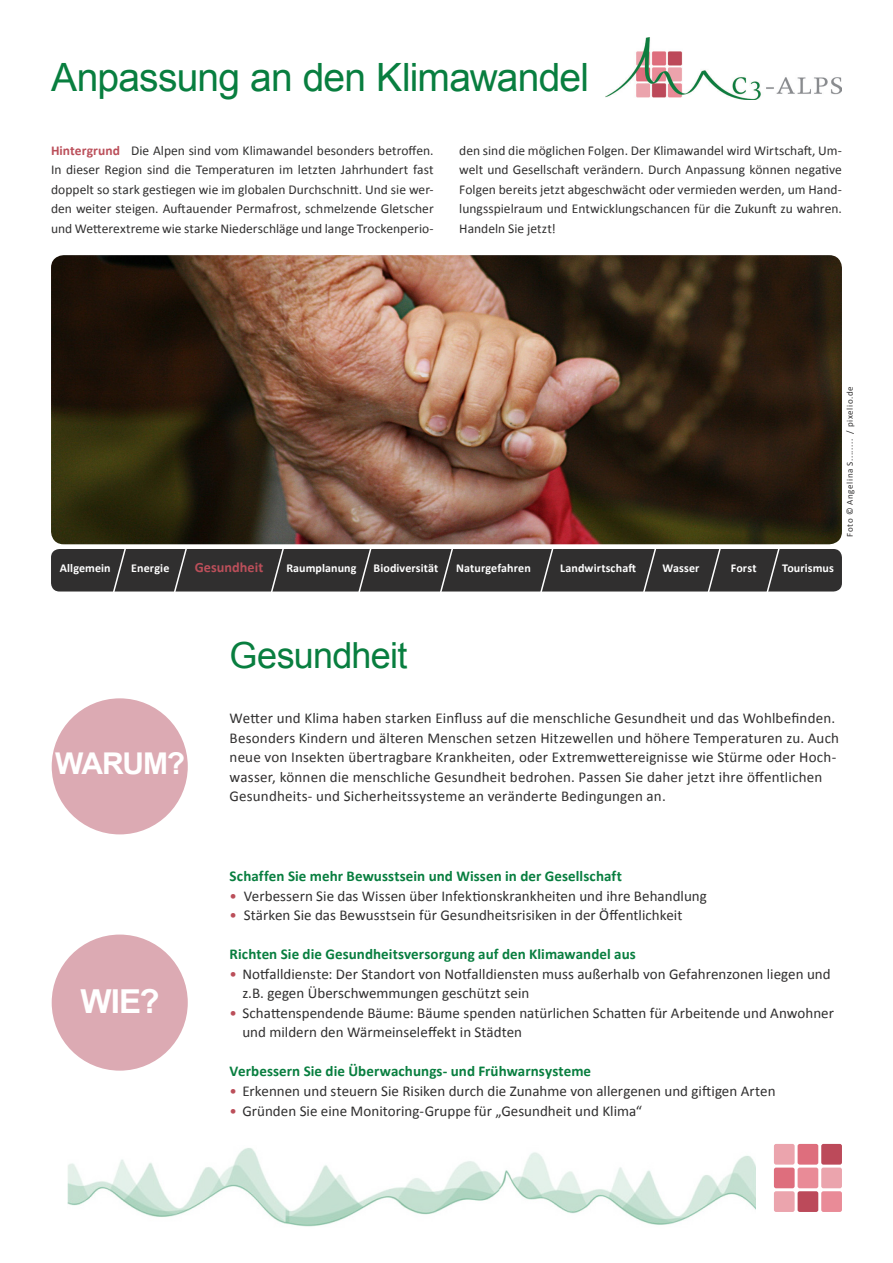
<style>
.page{position:relative;width:893px;height:1263px;background:#fff}
.page>*{position:absolute;margin:0;border:0;box-sizing:border-box;transform-origin:0 0}
.t1{font:39px "Arial";letter-spacing:-.02em;color:#087e3f}
.t2{font:36px "Arial";letter-spacing:-.02em;color:#087e3f}
.t3{font:700 33px "Arial";color:#fff}
.t4{font:700 30px "Arial";letter-spacing:-.04em;color:#fff}
.t5{font:15px/19.5px "Calibri";letter-spacing:.005em;color:#302f2f}
.t6{font:700 15px "Calibri";letter-spacing:.005em;color:#087e3f}
.t7{font:700 14.25px "Calibri";color:#bb4f5a}
.t8{font:13.5px/19.5px "Calibri";color:#302f2f;text-align:justify}
.t9{font:700 12px "Calibri";letter-spacing:.01em;color:#fff}
.t10{font:9px "Calibri";letter-spacing:.07em;color:#302f2f}
.s1{font-weight:700;color:#bb4f5a}
.s2{color:#bb4f5a}
</style>
<div class="page">
<div style="left:52px;top:698px;width:136px;height:136px;background:#dcaab3;border-radius:50%"></div>
<div style="left:52px;top:934px;width:136px;height:137px;background:#dcaab3;border-radius:50%"></div>
<img style="left:51px;top:255px;width:791px;height:289px">
<img style="left:605px;top:37px;width:237px;height:63px">
<img style="left:67px;top:1148px;width:688px;height:79px">
<div style="left:774px;top:1144px;width:21px;height:20px;background:#eba4ad;border-radius:2px"></div>
<div style="left:821px;top:1144px;width:21px;height:20px;background:#bc4a5a;border-radius:2px"></div>
<div style="left:798px;top:1144px;width:20px;height:20px;background:#de6e7d;border-radius:2px"></div>
<div style="left:774px;top:1191px;width:21px;height:21px;background:#eba4ad;border-radius:2px"></div>
<div style="left:774px;top:1167px;width:21px;height:21px;background:#de6e7d;border-radius:2px"></div>
<div style="left:798px;top:1167px;width:20px;height:21px;background:#e98b97;border-radius:2px"></div>
<div style="left:821px;top:1167px;width:21px;height:21px;background:#eba4ad;border-radius:2px"></div>
<div style="left:821px;top:1191px;width:21px;height:21px;background:#e98b97;border-radius:2px"></div>
<div style="left:798px;top:1191px;width:20px;height:21px;background:#bc4a5a;border-radius:2px"></div>
<div style="left:51px;top:549px;width:791px;height:42px;background:#302f2f;border-radius:9px"></div>
<svg style="left:108px;top:549px;width:20px;height:43px"></svg>
<svg style="left:169px;top:549px;width:20px;height:43px"></svg>
<svg style="left:266px;top:549px;width:20px;height:43px"></svg>
<svg style="left:353px;top:549px;width:20px;height:43px"></svg>
<svg style="left:435px;top:549px;width:20px;height:43px"></svg>
<svg style="left:535px;top:549px;width:20px;height:43px"></svg>
<svg style="left:638px;top:549px;width:20px;height:43px"></svg>
<svg style="left:703px;top:549px;width:19px;height:43px"></svg>
<svg style="left:762px;top:549px;width:19px;height:43px"></svg>
<p class="t1" style="left:51px;top:52px;width:540px">Anpassung an den Klimawandel</p>
<p class="t8" style="left:51px;top:141px;width:384px"><span class="s1">Hintergrund</span> Die Alpen sind vom Klimawandel besonders betroffen.<br>In dieser Region sind die Temperaturen im letzten Jahrhundert fast doppelt so stark gestiegen wie im globalen Durchschnitt. Und sie wer&shy;den weiter steigen. Auftauender Permafrost, schmelzende Gletscher und Wetterextreme wie starke Niederschläge und lange Trockenperio-</p>
<p class="t8" style="left:459px;top:141px;width:384px">den sind die möglichen Folgen. Der Klimawandel wird Wirtschaft, Um&shy;welt und Gesellschaft verändern. Durch Anpassung können negative Folgen bereits jetzt abgeschwächt oder vermieden werden, um Hand&shy;lungsspielraum und Entwicklungschancen für die Zukunft zu wahren.<br>Handeln Sie jetzt!</p>
<p class="t9" style="left:60px;top:560px;width:52px">Allgemein</p>
<p class="t9" style="left:131px;top:560px;width:40px">Energie</p>
<p class="t7" style="left:195px;top:558px;width:70px">Gesundheit</p>
<p class="t9" style="left:286px;top:560px;width:72px">Raumplanung</p>
<p class="t9" style="left:374px;top:560px;width:66px">Biodiversität</p>
<p class="t9" style="left:456px;top:560px;width:76px">Naturgefahren</p>
<p class="t9" style="left:560px;top:560px;width:77px">Landwirtschaft</p>
<p class="t9" style="left:662px;top:560px;width:39px">Wasser</p>
<p class="t9" style="left:731px;top:560px;width:27px">Forst</p>
<p class="t9" style="left:782px;top:560px;width:54px">Tourismus</p>
<p class="t10" style="left:844px;top:537px;width:152px;rotate:-90deg">Foto © Angelina S........ / pixelio.de</p>
<p class="t4" style="left:55px;top:744px;width:131px">WARUM?</p>
<p class="t3" style="left:81px;top:979px;width:80px">WIE?</p>
<p class="t2" style="left:230px;top:632px;width:179px">Gesundheit</p>
<p class="t5" style="left:230px;top:708px;width:611px">Wetter und Klima haben starken Einfluss auf die menschliche Gesundheit und das Wohlbefinden.<br>Besonders Kindern und älteren Menschen setzen Hitzewellen und höhere Temperaturen zu. Auch neue von Insekten übertragbare Krankheiten, oder Extremwettereignisse wie Stürme oder Hoch&shy;wasser, können die menschliche Gesundheit bedrohen. Passen Sie daher jetzt ihre öffentlichen Gesundheits- und Sicherheitssysteme an veränderte Bedingungen an.</p>
<p class="t6" style="left:230px;top:867px;width:394px">Schaffen Sie mehr Bewusstsein und Wissen in der Gesellschaft</p>
<p class="t5" style="left:230px;top:886px;width:479px"><span class="s2">•</span> Verbessern Sie das Wissen über Infektionskrankheiten und ihre Behandlung</p>
<p class="t5" style="left:230px;top:906px;width:454px"><span class="s2">•</span> Stärken Sie das Bewusstsein für Gesundheitsrisiken in der Öffentlichkeit</p>
<p class="t6" style="left:230px;top:945px;width:408px">Richten Sie die Gesundheitsversorgung auf den Klimawandel aus</p>
<p class="t5" style="left:242px;top:964px;width:590px;text-indent:-13px"><span class="s2">•</span> Notfalldienste: Der Standort von Notfalldiensten muss außerhalb von Gefahrenzonen liegen und z.B. gegen Überschwemmungen geschützt sein</p>
<p class="t5" style="left:242px;top:1003px;width:593px;text-indent:-13px"><span class="s2">•</span> Schattenspendende Bäume: Bäume spenden natürlichen Schatten für Arbeitende und Anwohner und mildern den Wärmeinseleffekt in Städten</p>
<p class="t6" style="left:230px;top:1062px;width:363px">Verbessern Sie die Überwachungs- und Frühwarnsysteme</p>
<p class="t5" style="left:230px;top:1081px;width:547px"><span class="s2">•</span> Erkennen und steuern Sie Risiken durch die Zunahme von allergenen und giftigen Arten</p>
<p class="t5" style="left:230px;top:1101px;width:414px"><span class="s2">•</span> Gründen Sie eine Monitoring-Gruppe für „Gesundheit und Klima“</p>
</div>
